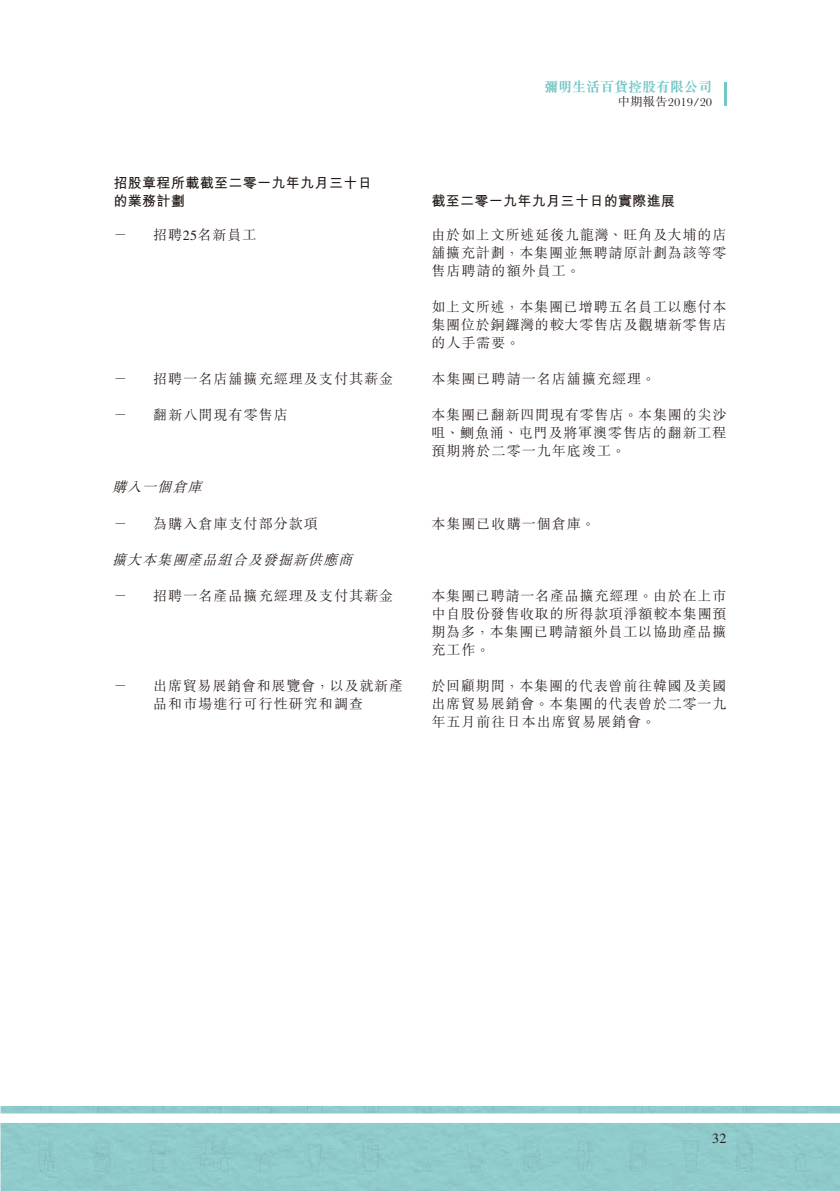
<style>
.page{position:relative;width:840px;height:1191px;background:#fff}
.page>*{position:absolute;margin:0;border:0;box-sizing:border-box;transform-origin:0 0}
.t1{font:300 14px/18px "M Sung HK";letter-spacing:.06em;color:#231916}
.t2{font:700 14px "M Hei HK";letter-spacing:.025em;color:#231916}
.t3{font:italic 300 14px "M Sung HK";color:#231916}
.t4{font:700 14px "M Sung HK";color:#71c6c6}
.t5{font:14px "Times LT Std";color:#231916}
.t6{font:300 12px "M Sung HK";color:#231916;scale:1.05 1}
.s1{font-family:"Times LT Std";font-weight:400}
</style>
<div class="page">
<svg style="left:1px;top:1106px;width:838px;height:85px;background:#9bd0d0"></svg>
<hr style="left:723px;top:83px;width:3px;height:23px;background:#71c6c6">
<p class="t2" style="left:113px;top:173px;width:259px">招股章程所載截至二零一九年九月三十日</p>
<p class="t2" style="left:113px;top:191px;width:73px">的業務計劃</p>
<p class="t1" style="left:113px;top:226px;width:15px">－</p>
<p class="t1" style="left:153px;top:226px;width:105px">招聘<span class="s1">25</span>名新員工</p>
<p class="t1" style="left:113px;top:370px;width:15px">－</p>
<p class="t1" style="left:113px;top:406px;width:15px">－</p>
<p class="t1" style="left:153px;top:370px;width:241px">招聘一名店舖擴充經理及支付其薪金</p>
<p class="t1" style="left:153px;top:406px;width:136px">翻新八間現有零售店</p>
<p class="t3" style="left:112px;top:477px;width:96px">購入一個倉庫</p>
<p class="t1" style="left:153px;top:514px;width:166px">為購入倉庫支付部分款項</p>
<p class="t3" style="left:112px;top:549px;width:246px">擴大本集團產品組合及發掘新供應商</p>
<p class="t1" style="left:153px;top:586px;width:241px">招聘一名產品擴充經理及支付其薪金</p>
<p class="t4" style="left:543px;top:77px;width:169px">彌明生活百貨控股有限公司</p>
<p class="t6" style="left:617px;top:93px;width:92px">中期報告2019/20</p>
<p class="t2" style="left:431px;top:191px;width:245px">截至二零一九年九月三十日的實際進展</p>
<p class="t1" style="left:431px;top:226px;width:296px">由於如上文所述延後九龍灣、旺角及大埔的店</p>
<p class="t1" style="left:431px;top:244px;width:296px">舖擴充計劃，本集團並無聘請原計劃為該等零售店聘請的額外員工。</p>
<p class="t1" style="left:431px;top:298px;width:296px;text-align:justify">如上文所述，本集團已增聘五名員工以應付本集團位於銅鑼灣的較大零售店及觀塘新零售店的人手需要。</p>
<p class="t1" style="left:431px;top:370px;width:225px">本集團已聘請一名店舖擴充經理。</p>
<p class="t1" style="left:431px;top:406px;width:296px">本集團已翻新四間現有零售店。本集團的尖沙</p>
<p class="t1" style="left:431px;top:424px;width:296px">咀、鰂魚涌、屯門及將軍澳零售店的翻新工程預期將於二零一九年底竣工。</p>
<p class="t1" style="left:431px;top:514px;width:165px">本集團已收購一個倉庫。</p>
<p class="t1" style="left:431px;top:586px;width:296px">本集團已聘請一名產品擴充經理。由於在上市</p>
<p class="t1" style="left:431px;top:604px;width:296px;text-align:justify">中自股份發售收取的所得款項淨額較本集團預期為多，本集團已聘請額外員工以協助產品擴充工作。</p>
<p class="t1" style="left:153px;top:676px;width:251px">出席貿易展銷會和展覽會，以及就新產品和市場進行可行性研究和調查</p>
<p class="t1" style="left:431px;top:676px;width:296px;text-align:justify">於回顧期間，本集團的代表曾前往韓國及美國出席貿易展銷會。本集團的代表曾於二零一九年五月前往日本出席貿易展銷會。</p>
<p class="t5" style="left:711px;top:1130px;width:16px">32</p>
</div>
